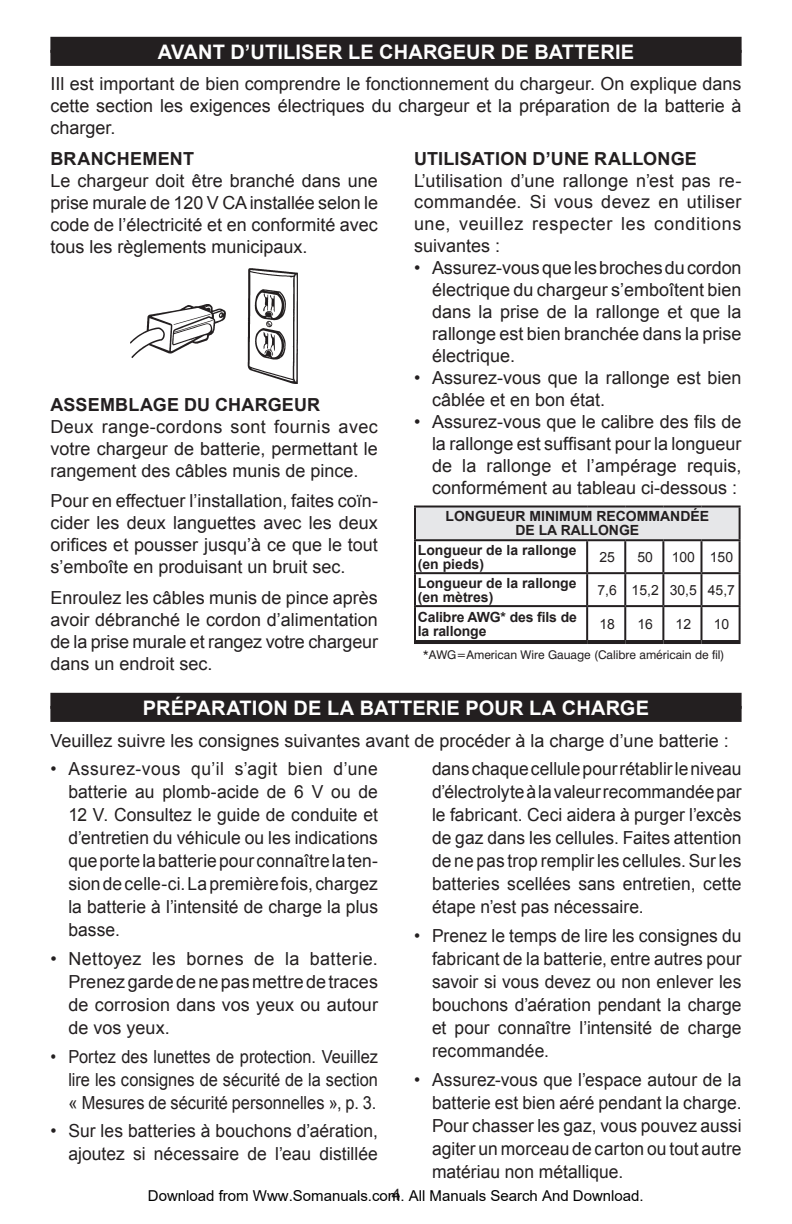
<style>
.page{position:relative;width:792px;height:1224px;background:#fff}
.page>*{position:absolute;margin:0;border:0;box-sizing:border-box;transform-origin:0 0}
.Reverse_Bar_Heading{font:700 20px "Arial";letter-spacing:.01em;color:#fff}
.Paragraph_Bullet_Spa{font:18px/23px "Arial";letter-spacing:.005em;color:#231f20;text-align:justify}
.Paragraph_Text_Space{font:18px/22px "Arial";color:#231f20;text-align:justify}
.Paragraph_Bullet_No{font:18px/22px "Arial";color:#231f20;text-align:justify}
.Paragraph_Text_NoSp{font:18px/21.6px "Arial";letter-spacing:.035em;color:#231f20;text-align:justify}
.Paragraph_Bullet_Spa-2{font:18px/23px "Arial";letter-spacing:.005em;color:#231f20;text-align:justify;scale:.91 1}
.Bold_Subhead_No_Spac{font:700 18px "Arial";letter-spacing:.01em;color:#231f20}
.t1{font:15px "Arial";color:#000}
.French_Cord_Table_He{font:700 14px/14px "Arial";color:#231f20}
.French_Cord_Table_He-2{font:14px "Arial";color:#231f20}
.t2{font:12px "Swiss 721 BT";color:#231f20}
</style>
<div class="page">
<div style="left:50px;top:37px;width:692px;height:16px;background:#231f20"></div>
<div style="left:50px;top:50px;width:692px;height:16px;background:#231f20"></div>
<img style="left:130px;top:269px;width:168px;height:114px">
<div style="left:415px;top:507px;width:325px;height:33px;background:#e6e7e9"></div>
<hr style="left:414px;top:506px;width:173px;height:2px;background:#231f20">
<hr style="left:414px;top:508px;width:2px;height:31px;background:#231f20">
<hr style="left:587px;top:506px;width:38px;height:2px;background:#231f20">
<hr style="left:625px;top:506px;width:38px;height:2px;background:#231f20">
<hr style="left:663px;top:506px;width:38px;height:2px;background:#231f20">
<hr style="left:701px;top:506px;width:40px;height:2px;background:#231f20">
<hr style="left:739px;top:508px;width:2px;height:31px;background:#231f20">
<hr style="left:414px;top:539px;width:173px;height:2px;background:#231f20">
<hr style="left:414px;top:541px;width:2px;height:31px;background:#231f20">
<hr style="left:587px;top:539px;width:38px;height:2px;background:#231f20">
<hr style="left:586px;top:541px;width:2px;height:31px;background:#231f20">
<hr style="left:625px;top:539px;width:38px;height:2px;background:#231f20">
<hr style="left:624px;top:541px;width:2px;height:31px;background:#231f20">
<hr style="left:663px;top:539px;width:38px;height:2px;background:#231f20">
<hr style="left:662px;top:541px;width:2px;height:31px;background:#231f20">
<hr style="left:701px;top:539px;width:40px;height:2px;background:#231f20">
<hr style="left:700px;top:541px;width:2px;height:31px;background:#231f20">
<hr style="left:739px;top:541px;width:2px;height:31px;background:#231f20">
<hr style="left:414px;top:572px;width:173px;height:2px;background:#231f20">
<hr style="left:414px;top:574px;width:2px;height:31px;background:#231f20">
<hr style="left:587px;top:572px;width:38px;height:2px;background:#231f20">
<hr style="left:586px;top:574px;width:2px;height:31px;background:#231f20">
<hr style="left:625px;top:572px;width:38px;height:2px;background:#231f20">
<hr style="left:624px;top:574px;width:2px;height:31px;background:#231f20">
<hr style="left:663px;top:572px;width:38px;height:2px;background:#231f20">
<hr style="left:662px;top:574px;width:2px;height:31px;background:#231f20">
<hr style="left:701px;top:572px;width:40px;height:2px;background:#231f20">
<hr style="left:700px;top:574px;width:2px;height:31px;background:#231f20">
<hr style="left:739px;top:574px;width:2px;height:31px;background:#231f20">
<hr style="left:414px;top:605px;width:173px;height:2px;background:#231f20">
<hr style="left:414px;top:607px;width:2px;height:33px;background:#231f20">
<hr style="left:587px;top:605px;width:38px;height:2px;background:#231f20">
<hr style="left:586px;top:607px;width:2px;height:33px;background:#231f20">
<hr style="left:625px;top:605px;width:38px;height:2px;background:#231f20">
<hr style="left:624px;top:607px;width:2px;height:33px;background:#231f20">
<hr style="left:663px;top:605px;width:38px;height:2px;background:#231f20">
<hr style="left:662px;top:607px;width:2px;height:33px;background:#231f20">
<hr style="left:701px;top:605px;width:40px;height:2px;background:#231f20">
<hr style="left:700px;top:607px;width:2px;height:33px;background:#231f20">
<hr style="left:739px;top:607px;width:2px;height:33px;background:#231f20">
<hr style="left:414px;top:640px;width:173px;height:4px;background:#231f20">
<hr style="left:587px;top:640px;width:38px;height:4px;background:#231f20">
<hr style="left:625px;top:640px;width:38px;height:4px;background:#231f20">
<hr style="left:663px;top:640px;width:38px;height:4px;background:#231f20">
<hr style="left:701px;top:640px;width:40px;height:4px;background:#231f20">
<div style="left:50px;top:693px;width:692px;height:16px;background:#231f20"></div>
<div style="left:50px;top:706px;width:692px;height:16px;background:#231f20"></div>
<p class="Reverse_Bar_Heading" style="left:158px;top:38px;width:478px">AVANT D’UTILISER LE CHARGEUR DE BATTERIE</p>
<p class="Paragraph_Text_Space" style="left:50px;top:73px;width:693px">IIl est important de bien comprendre le fonctionnement du chargeur. On explique dans cette section les exigences électriques du chargeur et la préparation de la batterie à charger.</p>
<p class="Bold_Subhead_No_Spac" style="left:50px;top:147px;width:145px">BRANCHEMENT</p>
<p class="Paragraph_Text_Space" style="left:50px;top:170px;width:329px">Le chargeur doit être branché dans une prise murale de 120 V CA installée selon le code de l’électricité et en conformité avec tous les règlements municipaux.</p>
<p class="Bold_Subhead_No_Spac" style="left:414px;top:147px;width:284px">UTILISATION D’UNE RALLONGE</p>
<p class="Paragraph_Text_NoSp" style="left:414px;top:170px;width:329px">L’utilisation d’une rallonge n’est pas re&shy;commandée. Si vous devez en utiliser une, veuillez respecter les conditions suivantes :</p>
<p class="Paragraph_Bullet_No" style="left:432px;top:256px;width:311px;text-indent:-18px">• Assurez-vous que les broches du cordon électrique du chargeur s’emboîtent bien dans la prise de la rallonge et que la rallonge est bien branchée dans la prise électrique.</p>
<p class="Paragraph_Bullet_No" style="left:432px;top:366px;width:311px;text-indent:-18px">• Assurez-vous que la rallonge est bien câblée et en bon état.</p>
<p class="Paragraph_Bullet_No" style="left:432px;top:410px;width:311px;text-indent:-18px">• Assurez-vous que le calibre des fils de la rallonge est suffisant pour la longueur de la rallonge et l’ampérage requis, conformément au tableau ci-dessous :</p>
<p class="French_Cord_Table_He" style="left:445px;top:510px;width:11px">longueur</p>
<p class="Bold_Subhead_No_Spac" style="left:50px;top:393px;width:271px">ASSEMBLAGE DU CHARGEUR</p>
<p class="Paragraph_Text_Space" style="left:50px;top:416px;width:329px">Deux range-cordons sont fournis avec votre chargeur de batterie, permettant le rangement des câbles munis de pince.</p>
<p class="Paragraph_Text_Space" style="left:50px;top:490px;width:329px">Pour en effectuer l’installation, faites coïn&shy;cider les deux languettes avec les deux orifices et pousser jusqu’à ce que le tout s’emboîte en produisant un bruit sec.</p>
<p class="Paragraph_Text_Space" style="left:50px;top:587px;width:329px">Enroulez les câbles munis de pince après avoir débranché le cordon d’alimentation de la prise murale et rangez votre chargeur dans un endroit sec.</p>
<p class="French_Cord_Table_He" style="left:515px;top:510px;width:195px;text-indent:14px">MINIMUM RECOMMANDÉE<br>DE LA RALLONGE</p>
<p class="French_Cord_Table_He" style="left:418px;top:543px;width:160px">Longueur de la rallonge (en pieds)</p>
<p class="French_Cord_Table_He-2" style="left:599px;top:548px;width:17px">25</p>
<p class="French_Cord_Table_He-2" style="left:637px;top:548px;width:17px">50</p>
<p class="French_Cord_Table_He-2" style="left:672px;top:548px;width:25px">100</p>
<p class="French_Cord_Table_He-2" style="left:710px;top:548px;width:25px">150</p>
<p class="French_Cord_Table_He" style="left:418px;top:576px;width:160px">Longueur de la rallonge (en mètres)</p>
<p class="French_Cord_Table_He-2" style="left:597px;top:581px;width:21px">7,6</p>
<p class="French_Cord_Table_He-2" style="left:632px;top:581px;width:29px">15,2</p>
<p class="French_Cord_Table_He-2" style="left:670px;top:581px;width:29px">30,5</p>
<p class="French_Cord_Table_He-2" style="left:708px;top:581px;width:29px">45,7</p>
<p class="French_Cord_Table_He" style="left:418px;top:610px;width:161px">Calibre AWG* des fils de la rallonge</p>
<p class="French_Cord_Table_He-2" style="left:599px;top:615px;width:17px">18</p>
<p class="French_Cord_Table_He-2" style="left:637px;top:615px;width:17px">16</p>
<p class="French_Cord_Table_He-2" style="left:676px;top:615px;width:17px">12</p>
<p class="French_Cord_Table_He-2" style="left:714px;top:615px;width:17px">10</p>
<p class="t2" style="left:423px;top:648px;width:303px">*AWG=American Wire Gauage (Calibre américain de fil)</p>
<p class="Reverse_Bar_Heading" style="left:143px;top:694px;width:508px">PRÉPARATION DE LA BATTERIE POUR LA CHARGE</p>
<p class="Paragraph_Text_Space" style="left:50px;top:730px;width:680px">Veuillez suivre les consignes suivantes avant de procéder à la charge d’une batterie :</p>
<p class="Paragraph_Bullet_Spa" style="left:68px;top:757px;width:311px;text-indent:-18px">• Assurez-vous qu’il s’agit bien d’une batterie au plomb-acide de 6 V ou de 12 V. Consultez le guide de conduite et d’entretien du véhicule ou les indications que porte la batterie pour connaître la ten&shy;sion de celle-ci. La première fois, chargez la batterie à l’intensité de charge la plus basse.</p>
<p class="Paragraph_Bullet_Spa" style="left:68px;top:947px;width:311px;text-indent:-18px">• Nettoyez les bornes de la batterie.<br>Prenez garde de ne pas mettre de traces de corrosion dans vos yeux ou autour de vos yeux.</p>
<p class="Paragraph_Bullet_Spa-2" style="left:68px;top:1045px;width:342px;text-indent:-18px">• Portez des lunettes de protection. Veuillez lire les consignes de sécurité de la section « Mesures de sécurité personnelles », p. 3.</p>
<p class="Paragraph_Bullet_Spa" style="left:50px;top:1120px;width:329px;text-align:right">• Sur les batteries à bouchons d’aération, ajoutez si nécessaire de l’eau distillée</p>
<p class="Paragraph_Bullet_Spa" style="left:432px;top:757px;width:311px">dans chaque cellule pour rétablir le niveau d’électrolyte à la valeur recommandée par le fabricant. Ceci aidera à purger l’excès de gaz dans les cellules. Faites attention de ne pas trop remplir les cellules. Sur les batteries scellées sans entretien, cette étape n’est pas nécessaire.</p>
<p class="Paragraph_Bullet_Spa" style="left:432px;top:924px;width:311px;text-indent:-18px">• Prenez le temps de lire les consignes du fabricant de la batterie, entre autres pour savoir si vous devez ou non enlever les bouchons d’aération pendant la charge et pour connaître l’intensité de charge recommandée.</p>
<p class="Paragraph_Bullet_Spa" style="left:432px;top:1068px;width:311px;text-indent:-18px">• Assurez-vous que l’espace autour de la batterie est bien aéré pendant la charge.<br>Pour chasser les gaz, vous pouvez aussi agiter un morceau de carton ou tout autre matériau non métallique.</p>
<p class="t1" style="left:148px;top:1187px;width:497px">Download from Www.Somanuals.com. All Manuals Search And Download.</p>
</div>
